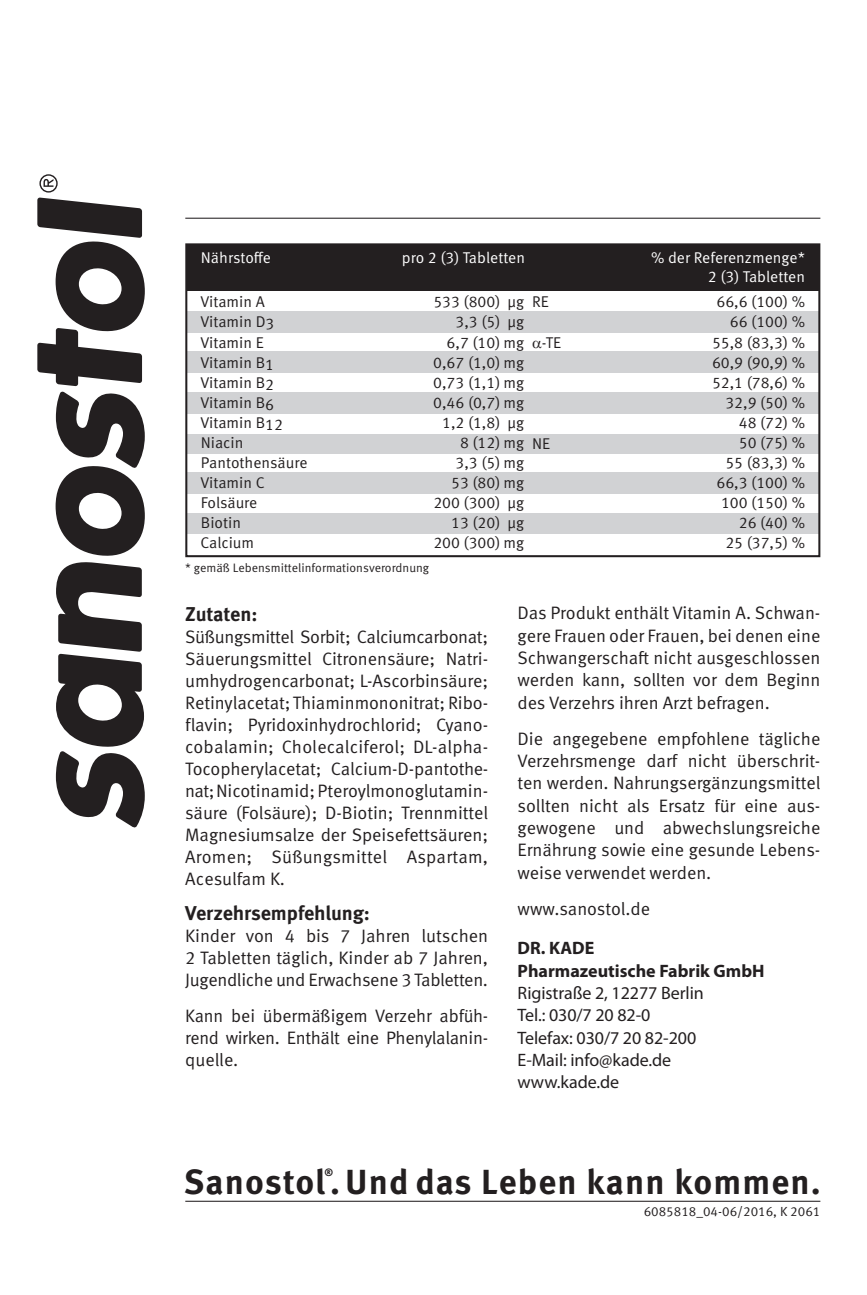
<style>
.page{position:relative;width:867px;height:1295px;background:#fff}
.page>*{position:absolute;margin:0;border:0;box-sizing:border-box;transform-origin:0 0}
.t1{font:700 34.8px "Meta OT";letter-spacing:.03em;color:#231f20}
.t2{font:700 20px "Meta OT";letter-spacing:-.005em;color:#231f20}
.t3{font:18px/22px "Meta OT Norm";letter-spacing:-.005em;color:#231f20;text-align:justify}
.t4{font:18px/22.4px "Myriad Pro";letter-spacing:-.005em;color:#231f20}
.t5{font:700 18px/22.4px "Myriad Pro";color:#231f20}
.t6{font:15.6px/20px "Meta OT Norm";color:#231f20;text-align:right}
.t7{font:15.6px/18.6px "Meta OT Norm";color:#fff;text-align:right}
.t8{font:13.2px "Meta OT Norm";color:#231f20}
.t9{font:12.2px "Meta OT Norm";color:#231f20}
.t10{font:700 10.4px "Meta OT";color:#231f20}
</style>
<div class="page">
<svg style="left:39px;top:174px;width:19px;height:19px"></svg>
<svg style="left:37px;top:197px;width:108px;height:631px;fill:#231f20"></svg>
<div style="left:186px;top:311px;width:633px;height:22px;background:#d1d2d4"></div>
<div style="left:186px;top:351px;width:633px;height:22px;background:#d1d2d4"></div>
<div style="left:186px;top:392px;width:633px;height:21px;background:#d1d2d4"></div>
<div style="left:186px;top:434px;width:633px;height:19px;background:#d1d2d4"></div>
<div style="left:186px;top:472px;width:633px;height:22px;background:#d1d2d4"></div>
<div style="left:186px;top:513px;width:633px;height:21px;background:#d1d2d4"></div>
<div style="left:186px;top:244px;width:633px;height:47px;background:#231f20"></div>
<div style="left:185px;top:243px;width:635px;height:314px;border:2px solid #231f20"></div>
<hr style="left:185px;top:218px;width:635px;height:1px;background:#231f20">
<hr style="left:185px;top:1201px;width:635px;height:1px;background:#231f20">
<p class="t7" style="left:402px;top:249px;width:125px">pro 2 (3) Tabletten</p>
<p class="t6" style="left:433px;top:292px;width:93px">533 (800) μg<br>3,3 (5) μg<br>6,7 (10) mg<br>0,67 (1,0) mg<br>0,73 (1,1) mg<br>0,46 (0,7) mg<br>1,2 (1,8) μg<br>8 (12) mg<br>3,3 (5) mg<br>53 (80) mg<br>200 (300) μg<br>13 (20) μg<br>200 (300) mg</p>
<p class="t7" style="left:201px;top:249px;width:72px">Nährstoffe</p>
<p class="t6" style="left:200px;top:292px;width:109px;text-align:left">Vitamin A<br>Vitamin D3<br>Vitamin E<br>Vitamin B1<br>Vitamin B2<br>Vitamin B6<br>Vitamin B12<br>Niacin<br>Pantothensäure<br>Vitamin C<br>Folsäure<br>Biotin<br>Calcium</p>
<p class="t6" style="left:532px;top:292px;width:18px">RE</p>
<p class="t6" style="left:542px;top:333px;width:21px">-TE</p>
<p class="t6" style="left:532px;top:433px;width:20px">NE</p>
<p class="t9" style="left:185px;top:561px;width:245px">* gemäß Lebensmittelinformationsverordnung</p>
<p class="t7" style="left:651px;top:249px;width:155px">% der Referenzmenge*<br>2 (3) Tabletten</p>
<p class="t6" style="left:712px;top:292px;width:95px">66,6 (100) %<br>66 (100) %<br>55,8 (83,3) %<br>60,9 (90,9) %<br>52,1 (78,6) %<br>32,9 (50) %<br>48 (72) %<br>50 (75) %<br>55 (83,3) %<br>66,3 (100) %<br>100 (150) %<br>26 (40) %<br>25 (37,5) %</p>
<p class="t2" style="left:185px;top:601px;width:74px">Zutaten:</p>
<p class="t3" style="left:185px;top:626px;width:304px">Süßungsmittel Sorbit; Calciumcarbonat; Säuerungsmittel Citronensäure; Natri&shy;umhydrogencarbonat; L-Ascorbinsäure; Retinylacetat; Thiaminmononitrat; Ribo&shy;flavin; Pyridoxinhydrochlorid; Cyano&shy;cobalamin; Cholecalciferol; DL-alpha-Tocopherylacetat; Calcium-D-pantothe&shy;nat; Nicotinamid; Pteroylmonoglutamin&shy;säure (Folsäure); D-Biotin; Trennmittel Magnesiumsalze der Speisefettsäuren; Aromen; Süßungsmittel Aspartam, Acesulfam K.</p>
<p class="t2" style="left:185px;top:901px;width:186px">Verzehrsempfehlung:</p>
<p class="t3" style="left:185px;top:925px;width:304px">Kinder von 4 bis 7 Jahren lutschen 2 Tabletten täglich, Kinder ab 7 Jahren, Jugendliche und Erwachsene 3 Tabletten.</p>
<p class="t3" style="left:185px;top:1005px;width:304px">Kann bei übermäßigem Verzehr abfüh&shy;rend wirken. Enthält eine Phenylalanin&shy;quelle.</p>
<p class="t3" style="left:518px;top:602px;width:304px">Das Produkt enthält Vitamin A. Schwan&shy;gere Frauen oder Frauen, bei denen eine Schwangerschaft nicht ausgeschlossen werden kann, sollten vor dem Beginn des Verzehrs ihren Arzt befragen.</p>
<p class="t3" style="left:518px;top:727px;width:304px">Die angegebene empfohlene tägliche Verzehrsmenge darf nicht überschrit&shy;ten werden. Nahrungsergänzungsmittel sollten nicht als Ersatz für eine aus&shy;gewogene und abwechslungsreiche Ernährung sowie eine gesunde Lebens&shy;weise verwendet werden.</p>
<p class="t3" style="left:518px;top:898px;width:134px">www.sanostol.de</p>
<p class="t5" style="left:518px;top:936px;width:248px">DR. KADE<br>Pharmazeutische Fabrik GmbH</p>
<p class="t4" style="left:518px;top:981px;width:188px">Rigistraße 2, 12277 Berlin<br>Tel.: 030/7 20 82-0<br>Telefax: 030/7 20 82-200<br>E-Mail: info@kade.de www.kade.de</p>
<p class="t10" style="left:324px;top:1166px;width:10px">®</p>
<h1 class="t1" style="left:184px;top:1160px;width:638px">Sanostol. Und das Leben kann kommen.</h1>
<p class="t8" style="left:644px;top:1203px;width:178px">6085818_04-06/2016, K 2061</p>
</div>
